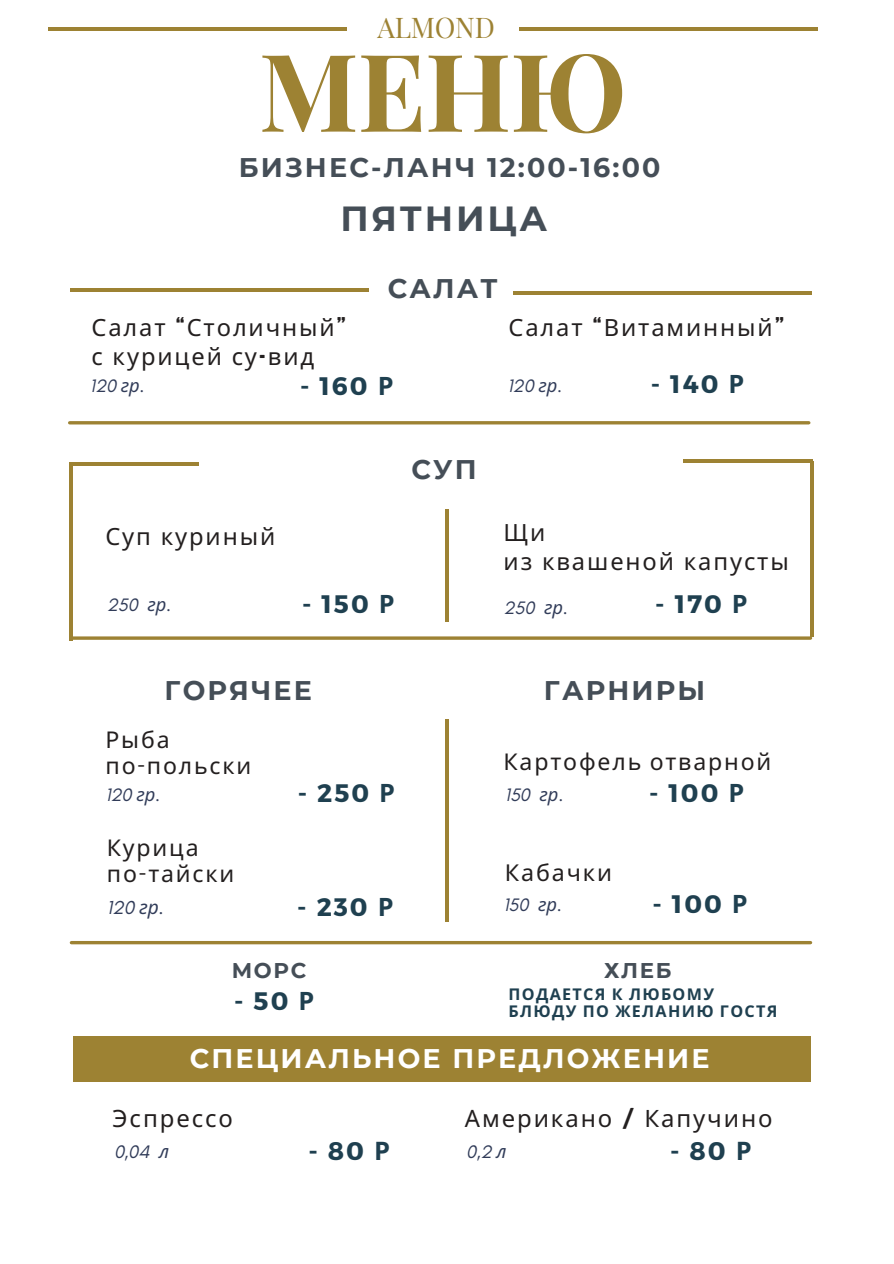
<style>
.page{position:relative;width:894px;height:1264px;background:#fff}
.page>*{position:absolute;margin:0;border:0;box-sizing:border-box;transform-origin:0 0}
.t1{font:700 107.85px "Playfair Display";color:#9d8233}
.t2{font:700 34.8px "Montserrat";letter-spacing:.08em;color:#454e57}
.t3{font:27.9px "Playfair Display";letter-spacing:-.01em;color:#9d8233}
.t4{font:700 26.85px "Montserrat";letter-spacing:.08em;color:#454e57}
.t5{font:700 26.85px "Montserrat";letter-spacing:.08em;color:#fff}
.t6{font:700 25.5px "Montserrat";color:#1f4050}
.t7{font:700 25.2px "Montserrat";letter-spacing:.08em;color:#1f4050}
.t8{font:23.85px "Noto Sans";letter-spacing:.08em;color:#231f1f}
.t9{font:23.7px/29.1px "Noto Sans";letter-spacing:.08em;color:#231f1f}
.t10{font:23.25px "Noto Sans";letter-spacing:.08em;color:#231f1f}
.t11{font:23.1px/25.8px "Noto Sans";letter-spacing:.08em;color:#231f1f}
.t12{font:700 21.3px "Montserrat";letter-spacing:.08em;color:#454e57}
.t13{font:italic 19.05px "Glacial Indifference";color:#313c59}
.t14{font:italic 18.45px "Glacial Indifference";color:#313c59}
.t15{font:italic 18.3px "Glacial Indifference";letter-spacing:-.01em;color:#313c59}
.t16{font:700 16.2px "Noto Sans";letter-spacing:.08em;color:#1f4050}
.s1{font-family:"Norwester"}
.s2{font-family:"Noto Sans"}
.s3{font-family:"Cooper Hewitt"}
</style>
<div class="page">
<hr style="left:49px;top:27px;width:298px;height:3px;background:#9d8233">
<hr style="left:519px;top:27px;width:299px;height:3px;background:#9d8233">
<hr style="left:70px;top:288px;width:298px;height:3px;background:#9d8233">
<hr style="left:513px;top:291px;width:299px;height:3px;background:#9d8233">
<hr style="left:70px;top:421px;width:738px;height:3px;background:#9d8233">
<hr style="left:71px;top:636px;width:739px;height:3px;background:#9d8233">
<hr style="left:69px;top:465px;width:4px;height:175px;background:#9d8233">
<hr style="left:445px;top:509px;width:4px;height:112px;background:#9d8233">
<hr style="left:69px;top:463px;width:129px;height:3px;background:#9d8233">
<hr style="left:683px;top:459px;width:129px;height:3px;background:#9d8233">
<hr style="left:810px;top:461px;width:3px;height:175px;background:#9d8233">
<hr style="left:445px;top:719px;width:4px;height:202px;background:#9d8233">
<hr style="left:71px;top:941px;width:739px;height:3px;background:#9d8233">
<div style="left:73px;top:1036px;width:737px;height:46px;background:#9d8233"></div>
<h3 class="t3" style="left:377px;top:8px;width:119px">ALMOND</h3>
<h2 class="t1" style="left:258px;top:15px;width:369px">МЕНЮ</h2>
<p class="t4" style="left:239px;top:151px;width:423px">БИЗНЕС-ЛАНЧ 12:00-16:00</p>
<h6 class="t2" style="left:340px;top:198px;width:208px">ПЯТНИЦА</h6>
<h3 class="t4" style="left:387px;top:272px;width:111px">САЛАТ</h3>
<h6 class="t9" style="left:91px;top:312px;width:256px">Салат <span class="s1">“</span>Столичный<span class="s1">” </span>с курицей су<span class="s1">-</span>вид</h6>
<h6 class="t9" style="left:508px;top:312px;width:277px">Салат <span class="s1">“</span>Витаминный<span class="s1">”</span></h6>
<h1 class="t15" style="left:90px;top:375px;width:56px">120 <span class="s2">гр</span>.</h1>
<h3 class="t7" style="left:300px;top:369px;width:95px">- 160 <span class="s2">Р</span></h3>
<p class="t7" style="left:650px;top:367px;width:95px">- 140 <span class="s2">Р</span></p>
<p class="t15" style="left:507px;top:375px;width:56px">120 <span class="s2">гр</span>.</p>
<h3 class="t4" style="left:411px;top:453px;width:67px">СУП</h3>
<h3 class="t9" style="left:105px;top:521px;width:171px">Суп куриный</h3>
<p class="t9" style="left:503px;top:517px;width:287px">Щи<br>из квашеной капусты</p>
<p class="t15" style="left:107px;top:594px;width:66px">250 <span class="s2">гр</span>.</p>
<p class="t7" style="left:302px;top:587px;width:94px">- 150 <span class="s2">Р</span></p>
<p class="t7" style="left:655px;top:587px;width:94px">- 170 <span class="s2">Р</span></p>
<h3 class="t15" style="left:503px;top:597px;width:66px">250 <span class="s2">гр</span>.</h3>
<p class="t4" style="left:164px;top:673px;width:149px">ГОРЯЧЕЕ</p>
<p class="t11" style="left:105px;top:726px;width:147px">Рыба по<span class="s3">-</span>польски</p>
<h4 class="t15" style="left:105px;top:783px;width:56px">120 <span class="s2">гр</span>.</h4>
<p class="t7" style="left:298px;top:776px;width:99px">- 250 <span class="s2">Р</span></p>
<h3 class="t11" style="left:107px;top:834px;width:129px">Курица по<span class="s3">-</span>тайски</h3>
<h3 class="t13" style="left:107px;top:896px;width:58px">120 <span class="s2">гр</span>.</h3>
<p class="t7" style="left:297px;top:890px;width:98px">- 230 <span class="s2">Р</span></p>
<p class="t12" style="left:232px;top:957px;width:76px">МОРС</p>
<p class="t7" style="left:234px;top:985px;width:81px">-50<span class="s2">Р</span></p>
<p class="t4" style="left:543px;top:673px;width:163px">ГАРНИРЫ</p>
<h3 class="t11" style="left:503px;top:747px;width:269px">Картофель отварной</h3>
<h5 class="t15" style="left:505px;top:783px;width:60px">150 <span class="s2">гр</span>.</h5>
<p class="t7" style="left:649px;top:776px;width:97px">- 100 <span class="s2">Р</span></p>
<h5 class="t10" style="left:505px;top:855px;width:108px">Кабачки</h5>
<h3 class="t15" style="left:503px;top:894px;width:60px">150 <span class="s2">гр</span>.</h3>
<h3 class="t7" style="left:652px;top:887px;width:97px">- 100 <span class="s2">Р</span></h3>
<h5 class="t12" style="left:604px;top:957px;width:69px">ХЛЕБ</h5>
<h6 class="t16" style="left:508px;top:982px;width:207px">ПОДАЕТСЯ К ЛЮБОМУ</h6>
<h3 class="t16" style="left:508px;top:1000px;width:270px">БЛЮДУ ПО ЖЕЛАНИЮ ГОСТЯ</h3>
<h6 class="t5" style="left:190px;top:1042px;width:521px">СПЕЦИАЛЬНОЕ ПРЕДЛОЖЕНИЕ</h6>
<p class="t8" style="left:464px;top:1101px;width:309px">Американо <span class="s1">/</span> Капучино</p>
<p class="t14" style="left:466px;top:1140px;width:42px">0,2 <span class="s2">л</span></p>
<p class="t8" style="left:113px;top:1101px;width:122px">Эспрессо</p>
<p class="t14" style="left:114px;top:1140px;width:57px">0,04 <span class="s2">л</span></p>
<h3 class="t6" style="left:670px;top:1134px;width:83px">-80<span class="s2">Р</span></h3>
<p class="t6" style="left:308px;top:1134px;width:83px">-80<span class="s2">Р</span></p>
</div>
